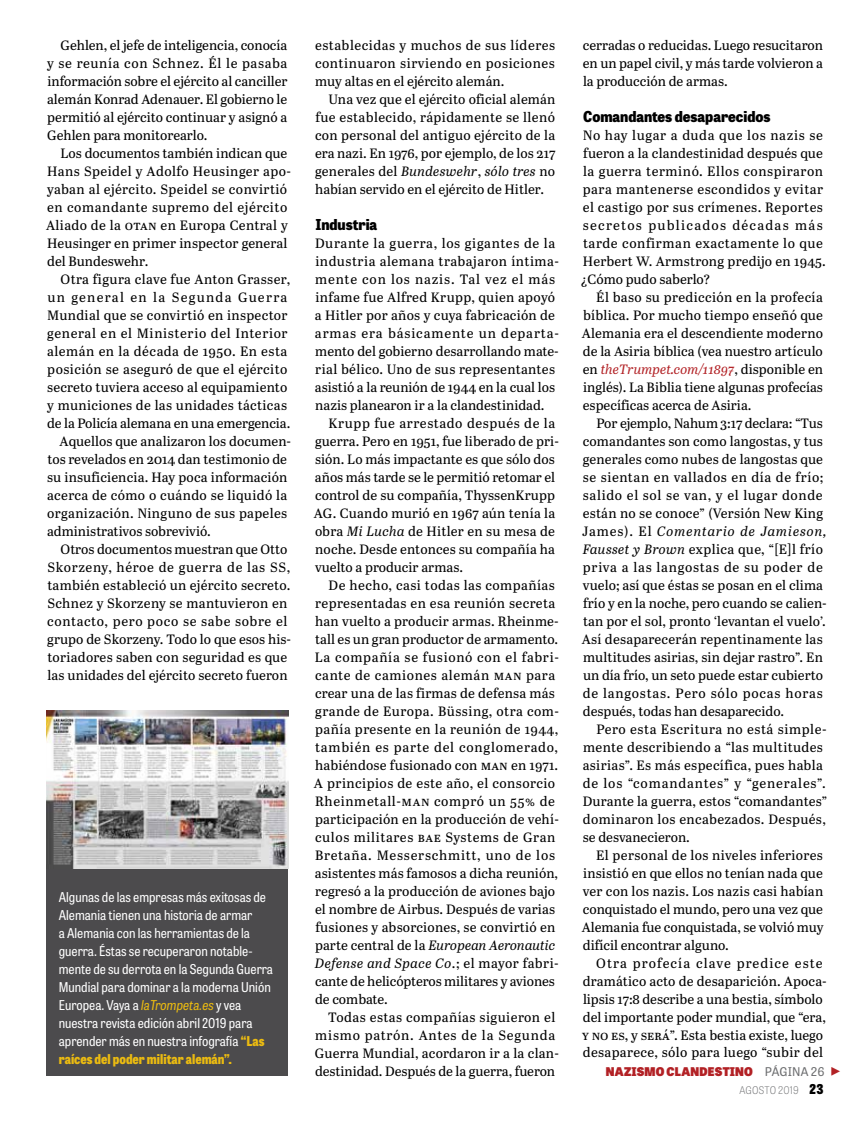
<style>
.page{position:relative;width:864px;height:1134px;background:#fff}
.page>*{position:absolute;margin:0;border:0;box-sizing:border-box;transform-origin:0 0}
.t1{font:800 15px "Tablet Gothic Narrow";color:#000}
.t2{font:13.5px/18px "Abril Text";letter-spacing:.015em;color:#000}
.t3{font:13.5px/18px "Abril Text";letter-spacing:.035em;color:#000}
.t4{font:semi-condensed 13.5px/18px "Tablet Gothic";color:#fff}
.t5{font:800 12px "Tablet Gothic";letter-spacing:.02em;color:#b22125}
.t6{font:100 10.5px "Tablet Gothic Narrow";letter-spacing:.02em;color:#6d6e70}
.s1{font-style:italic;color:#ebbb11}
.s2{font-weight:800;color:#ebbb11}
.s3{font-style:italic}
.s4{font-style:italic;color:#b22125}
.s5{font-weight:400;color:#6d6e70}
.s6{font-weight:800;font-size:13.5px;color:#000}
</style>
<div class="page">
<div style="left:47px;top:842px;width:241px;height:234px;background:#4c4b4d"></div>
<img style="left:47px;top:710px;width:241px;height:159px">
<p class="t2" style="left:47px;top:35px;width:242px;text-align:justify;text-indent:14px">Gehlen, el jefe de inteligencia, conocía y se reunía con Schnez. Él le pasaba información sobre el ejército al canciller alemán Konrad Adenauer. El gobierno le permitió al ejército continuar y asignó a Gehlen para monitorearlo.</p>
<p class="t2" style="left:46px;top:143px;width:247px;text-indent:15px">Los documentos también indican que Hans Speidel y Adolfo Heusinger apo&shy;yaban al ejército. Speidel se convirtió en comandante supremo del ejército Aliado de la otan en Europa Central y Heusinger en primer inspector general del Bundeswehr.</p>
<p class="t2" style="left:61px;top:269px;width:231px">Otra figura clave fue Anton Grasser,</p>
<p class="t2" style="left:47px;top:287px;width:242px">un general en la Segunda Guerra</p>
<p class="t2" style="left:47px;top:305px;width:242px">Mundial que se convirtió en inspector</p>
<p class="t2" style="left:47px;top:323px;width:242px">general en el Ministerio del Interior</p>
<p class="t2" style="left:47px;top:341px;width:242px">alemán en la década de 1950. En esta</p>
<p class="t2" style="left:47px;top:359px;width:242px">posición se aseguró de que el ejército</p>
<p class="t2" style="left:47px;top:377px;width:242px">secreto tuviera acceso al equipamiento</p>
<p class="t2" style="left:47px;top:395px;width:241px">y municiones de las unidades tácticas</p>
<p class="t2" style="left:47px;top:413px;width:245px">de la Policía alemana en una emergencia.</p>
<p class="t2" style="left:60px;top:431px;width:233px">Aquellos que analizaron los documen-</p>
<p class="t2" style="left:47px;top:449px;width:241px">tos revelados en 2014 dan testimonio de</p>
<p class="t2" style="left:47px;top:467px;width:242px">su insuficiencia. Hay poca información</p>
<p class="t2" style="left:47px;top:485px;width:242px">acerca de cómo o cuándo se liquidó la</p>
<p class="t2" style="left:47px;top:503px;width:242px">organización. Ninguno de sus papeles</p>
<p class="t2" style="left:47px;top:521px;width:165px">administrativos sobrevivió.</p>
<p class="t2" style="left:61px;top:539px;width:228px">Otros documentos muestran que Otto</p>
<p class="t2" style="left:47px;top:557px;width:244px">Skorzeny, héroe de guerra de las SS,</p>
<p class="t2" style="left:47px;top:575px;width:244px">también estableció un ejército secreto.</p>
<p class="t2" style="left:47px;top:593px;width:242px">Schnez y Skorzeny se mantuvieron en</p>
<p class="t2" style="left:47px;top:611px;width:242px">contacto, pero poco se sabe sobre el</p>
<p class="t2" style="left:47px;top:629px;width:245px">grupo de Skorzeny. Todo lo que esos his-</p>
<p class="t2" style="left:47px;top:647px;width:241px">toriadores saben con seguridad es que</p>
<p class="t2" style="left:47px;top:665px;width:242px">las unidades del ejército secreto fueron</p>
<p class="t4" style="left:59px;top:887px;width:216px">Algunas de las empresas más exitosas de Alemania tienen una historia de armar<br>a Alemania con las herramientas de la guerra. Éstas se recuperaron notable&shy;mente de su derrota en la Segunda Guerra Mundial para dominar a la moderna Unión Europea. Vaya a <span class="s1">laTrompeta.es</span> y vea nuestra revista edición abril 2019 para aprender más en nuestra infografía <span class="s2">“Las raíces del poder militar alemán”.</span></p>
<p class="t2" style="left:315px;top:35px;width:242px;text-align:justify">establecidas y muchos de sus líderes continuaron sirviendo en posiciones muy altas en el ejército alemán.</p>
<p class="t2" style="left:315px;top:89px;width:242px;text-align:justify;text-indent:14px">Una vez que el ejército oficial alemán fue establecido, rápidamente se llenó con personal del antiguo ejército de la era nazi. En 1976, por ejemplo, de los 217 generales del <span class="s3">Bundeswehr</span>, <span class="s3">sólo tres</span> no habían servido en el ejército de Hitler.</p>
<p class="t1" style="left:315px;top:213px;width:63px">Industria</p>
<p class="t2" style="left:315px;top:233px;width:245px">Durante la guerra, los gigantes de la industria alemana trabajaron íntima&shy;mente con los nazis. Tal vez el más infame fue Alfred Krupp, quien apoyó a Hitler por años y cuya fabricación de armas era básicamente un departa&shy;mento del gobierno desarrollando mate&shy;rial bélico. Uno de sus representantes asistió a la reunión de 1944 en la cual los nazis planearon ir a la clandestinidad.</p>
<p class="t2" style="left:314px;top:413px;width:246px;text-indent:15px">Krupp fue arrestado después de la guerra. Pero en 1951, fue liberado de pri&shy;sión. Lo más impactante es que sólo dos años más tarde se le permitió retomar el control de su compañía, ThyssenKrupp AG. Cuando murió en 1967 aún tenía la obra <span class="s3">Mi Lucha</span> de Hitler en su mesa de noche. Desde entonces su compañía ha vuelto a producir armas.</p>
<p class="t3" style="left:314px;top:575px;width:247px;text-indent:15px">De hecho, casi todas las compañías representadas en esa reunión secreta han vuelto a producir armas. Rheinme&shy;tall es un gran productor de armamento.<br>La compañía se fusionó con el fabri&shy;cante de camiones alemán man para crear una de las firmas de defensa más grande de Europa. Büssing, otra com&shy;pañía presente en la reunión de 1944, también es parte del conglomerado, habiéndose fusionado con man en 1971.<br>A principios de este año, el consorcio Rheinmetall-man compró un 55% de participación en la producción de vehí&shy;culos militares bae Systems de Gran Bretaña. Messerschmitt, uno de los asistentes más famosos a dicha reunión, regresó a la producción de aviones bajo el nombre de Airbus. Después de varias fusiones y absorciones, se convirtió en parte central de la <span class="s3">European Aeronautic Defense and Space Co</span>.; el mayor fabri&shy;cante de helicópteros militares y aviones de combate.</p>
<p class="t2" style="left:315px;top:1007px;width:245px;text-indent:13px">Todas estas compañías siguieron el mismo patrón. Antes de la Segunda Guerra Mundial, acordaron ir a la clan&shy;destinidad. Después de la guerra, fueron</p>
<p class="t2" style="left:583px;top:35px;width:242px;text-align:justify">cerradas o reducidas. Luego resucitaron en un papel civil, y más tarde volvieron a la producción de armas.</p>
<p class="t1" style="left:583px;top:105px;width:189px">Comandantes desaparecidos</p>
<p class="t2" style="left:581px;top:125px;width:247px">No hay lugar a duda que los nazis se fueron a la clandestinidad después que la guerra terminó. Ellos conspiraron para mantenerse escondidos y evitar el castigo por sus crímenes. Reportes secretos publicados décadas más tarde confirman exactamente lo que Herbert W. Armstrong predijo en 1945. ¿Cómo pudo saberlo?</p>
<p class="t2" style="left:582px;top:287px;width:243px;text-align:justify;text-indent:15px">Él baso su predicción en la profecía bíblica. Por mucho tiempo enseñó que Alemania era el descendiente moderno de la Asiria bíblica (vea nuestro artículo en <span class="s4">theTrumpet.com/11897</span>, disponible en inglés). La Biblia tiene algunas profecías específicas acerca de Asiria.</p>
<p class="t2" style="left:582px;top:413px;width:246px;text-indent:15px">Por ejemplo, Nahum 3:17 declara: “Tus comandantes son como langostas, y tus generales como nubes de langostas que se sientan en vallados en día de frío; salido el sol se van, y el lugar donde están no se conoce” (Versión New King James). El <span class="s3">Comentario de Jamieson, Fausset y Brown</span> explica que, “[E]l frío priva a las langostas de su poder de vuelo; así que éstas se posan en el clima frío y en la noche, pero cuando se calien&shy;tan por el sol, pronto ‘levantan el vuelo’.<br>Así desaparecerán repentinamente las multitudes asirias, sin dejar rastro”. En un día frío, un seto puede estar cubierto de langostas. Pero sólo pocas horas después, todas han desaparecido.</p>
<p class="t2" style="left:583px;top:719px;width:246px;text-indent:14px">Pero esta Escritura no está simple&shy;mente describiendo a “las multitudes asirias”. Es más específica, pues habla de los “comandantes” y “generales”.<br>Durante la guerra, estos “comandantes” dominaron los encabezados. Después, se desvanecieron.</p>
<p class="t2" style="left:582px;top:845px;width:243px;text-align:justify;text-indent:15px">El personal de los niveles inferiores insistió en que ellos no tenían nada que ver con los nazis. Los nazis casi habían conquistado el mundo, pero una vez que Alemania fue conquistada, se volvió muy difícil encontrar alguno.</p>
<p class="t2" style="left:582px;top:953px;width:246px;text-indent:14px">Otra profecía clave predice este dramático acto de desaparición. Apoca&shy;lipsis 17:8 describe a una bestia, símbolo del importante poder mundial, que “era, y no es, y será”. Esta bestia existe, luego desaparece, sólo para luego “subir del</p>
<p class="t5" style="left:606px;top:1062px;width:237px">NAZISMO CLANDESTINO <span class="s5">PÁGINA 26</span> ◆</p>
<p class="t6" style="left:739px;top:1083px;width:86px">AGOSTO 2019 <span class="s6">23</span></p>
</div>
